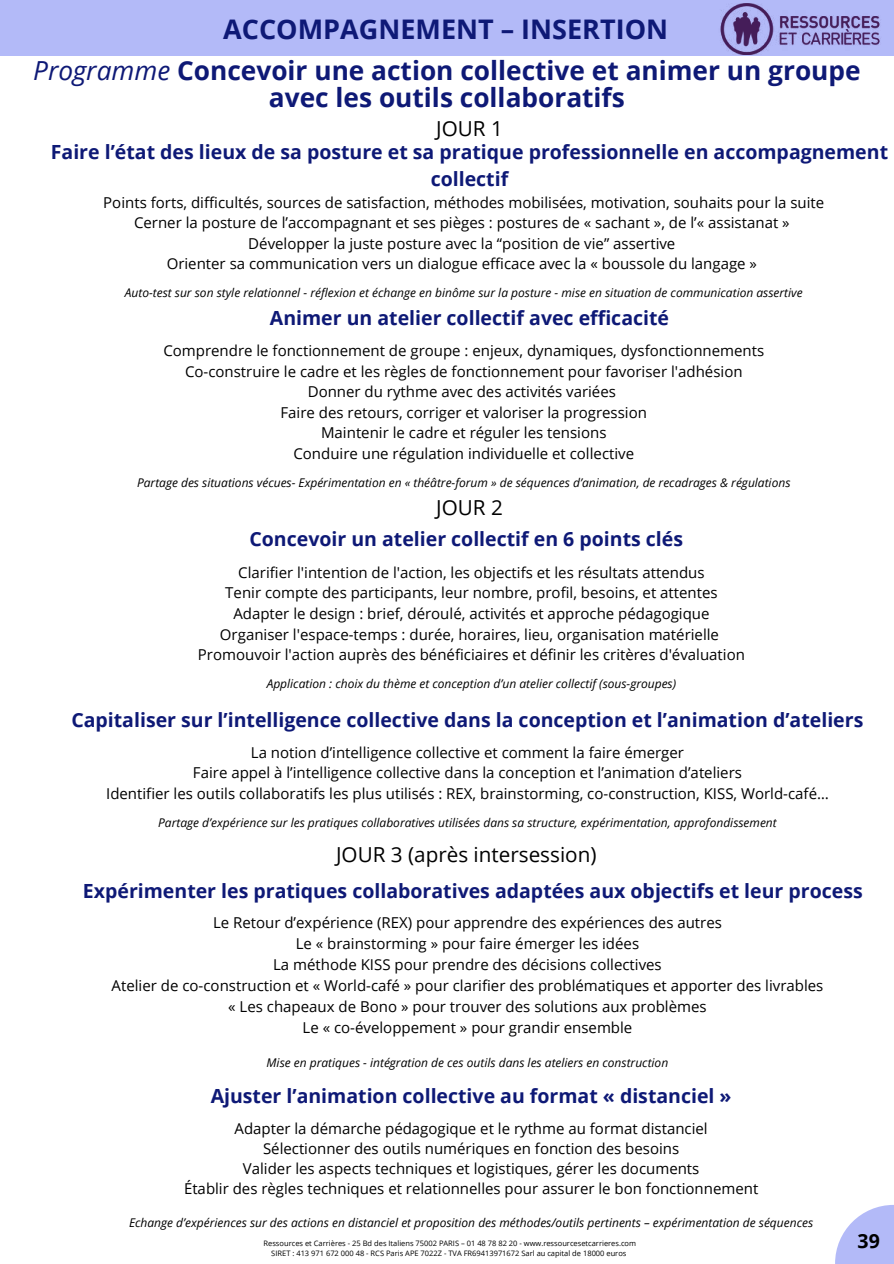
<style>
.page{position:relative;width:894px;height:1264px;background:#fff}
.page>*{position:absolute;margin:0;border:0;box-sizing:border-box;transform-origin:0 0}
.t1{font:700 27px "Open Sans";color:#0e1976}
.t2{font:700 26.25px/27px "Open Sans";color:#0e1976;text-align:center}
.t3{font:20.7px "Open Sans";color:#000}
.t4{font:700 19.5px/27px "Open Sans";color:#0e1976;text-align:center}
.t5{font:700 19.5px "Open Sans";color:#000}
.t6{font:15px/20.5px "Open Sans";color:#000;text-align:center}
.t7{font:italic 12px "Open Sans";color:#000}
.t8{font:7.5px/10.1px "Open Sans";color:#000;text-align:center}
.s1{font-weight:400;font-style:italic}
</style>
<div class="page">
<div style="left:0;top:0;width:893px;height:55px;background:#b3baf8"></div>
<img style="left:720px;top:3px;width:160px;height:52px">
<svg style="left:835px;top:1205px;width:58px;height:58px;fill:#b3baf8"></svg>
<h1 class="t1" style="left:223px;top:10px;width:446px">ACCOMPAGNEMENT – INSERTION</h1>
<h2 class="t2" style="left:33px;top:57px;width:828px"><span class="s1">Programme</span> Concevoir une action collective et animer un groupe avec les outils collaboratifs</h2>
<h3 class="t3" style="left:436px;top:115px;width:68px">JOUR 1</h3>
<h3 class="t4" style="left:51px;top:138px;width:838px">Faire l’état des lieux de sa posture et sa pratique professionnelle en accompagnement collectif</h3>
<p class="t6" style="left:103px;top:191px;width:722px">Points forts, difficultés, sources de satisfaction, méthodes mobilisées, motivation, souhaits pour la suite Cerner la posture de l’accompagnant et ses pièges : postures de « sachant », de l’« assistanat » Développer la juste posture avec la “position de vie” assertive<br>Orienter sa communication vers un dialogue efficace avec la « boussole du langage »</p>
<p class="t7" style="left:125px;top:284px;width:679px">Auto-test sur son style relationnel - réflexion et échange en binôme sur la posture - mise en situation de communication assertive</p>
<h3 class="t4" style="left:270px;top:303px;width:400px">Animer un atelier collectif avec efficacité</h3>
<p class="t6" style="left:163px;top:340px;width:602px">Comprendre le fonctionnement de groupe : enjeux, dynamiques, dysfonctionnements Co-construire le cadre et les règles de fonctionnement pour favoriser l'adhésion Donner du rythme avec des activités variées<br>Faire des retours, corriger et valoriser la progression<br>Maintenir le cadre et réguler les tensions<br>Conduire une régulation individuelle et collective</p>
<p class="t7" style="left:137px;top:474px;width:654px">Partage des situations vécues- Expérimentation en « théâtre-forum » de séquences d’animation, de recadrages &amp; régulations</p>
<h3 class="t3" style="left:436px;top:493px;width:68px">JOUR 2</h3>
<h3 class="t4" style="left:249px;top:525px;width:435px">Concevoir un atelier collectif en 6 points clés</h3>
<p class="t6" style="left:198px;top:561px;width:548px">Clarifier l'intention de l'action, les objectifs et les résultats attendus<br>Tenir compte des participants, leur nombre, profil, besoins, et attentes Adapter le design : brief, déroulé, activités et approche pédagogique Organiser l'espace-temps : durée, horaires, lieu, organisation matérielle Promouvoir l'action auprès des bénéficiaires et définir les critères d'évaluation</p>
<p class="t7" style="left:266px;top:675px;width:411px">Application : choix du thème et conception d’un atelier collectif (sous-groupes)</p>
<h3 class="t4" style="left:71px;top:705px;width:793px">Capitaliser sur l’intelligence collective dans la conception et l’animation d’ateliers</h3>
<p class="t6" style="left:106px;top:741px;width:724px">La notion d’intelligence collective et comment la faire émerger<br>Faire appel à l’intelligence collective dans la conception et l’animation d’ateliers<br>Identifier les outils collaboratifs les plus utilisés : REX, brainstorming, co-construction, KISS, World-café…</p>
<p class="t7" style="left:158px;top:814px;width:620px">Partage d’expérience sur les pratiques collaboratives utilisées dans sa structure, expérimentation, approfondissement</p>
<h3 class="t3" style="left:336px;top:839px;width:262px">JOUR 3 (après intersession)</h3>
<h3 class="t4" style="left:83px;top:876px;width:781px">Expérimenter les pratiques collaboratives adaptées aux objectifs et leur process</h3>
<p class="t6" style="left:112px;top:911px;width:713px;line-height:21px">Le Retour d’expérience (REX) pour apprendre des expériences des autres<br>Le « brainstorming » pour faire émerger les idées<br>La méthode KISS pour prendre des décisions collectives<br>Atelier de co-construction et « World-café » pour clarifier des problématiques et apporter des livrables « Les chapeaux de Bono » pour trouver des solutions aux problèmes<br>Le « co-éveloppement » pour grandir ensemble</p>
<p class="t7" style="left:266px;top:1054px;width:403px">Mise en pratiques - intégration de ces outils dans les ateliers en construction</p>
<h3 class="t4" style="left:210px;top:1081px;width:522px">Ajuster l’animation collective au format « distanciel »</h3>
<p class="t6" style="left:184px;top:1117px;width:575px;line-height:20px">Adapter la démarche pédagogique et le rythme au format distanciel<br>Sélectionner des outils numériques en fonction des besoins<br>Valider les aspects techniques et logistiques, gérer les documents<br>Établir des règles techniques et relationnelles pour assurer le bon fonctionnement</p>
<p class="t7" style="left:129px;top:1213px;width:685px">Echange d’expériences sur des actions en distanciel et proposition des méthodes/outils pertinents – expérimentation de séquences</p>
<p class="t8" style="left:263px;top:1238px;width:374px">Ressources et Carrières - 25 Bd des Italiens 75002 PARIS – 01 48 78 82 20 - www.ressourcesetcarrieres.com<br>SIRET : 413 971 672 000 48 - RCS Paris APE 7022Z - TVA FR69413971672 Sarl au capital de 18000 euros</p>
<h3 class="t5" style="left:857px;top:1226px;width:24px">39</h3>
</div>
